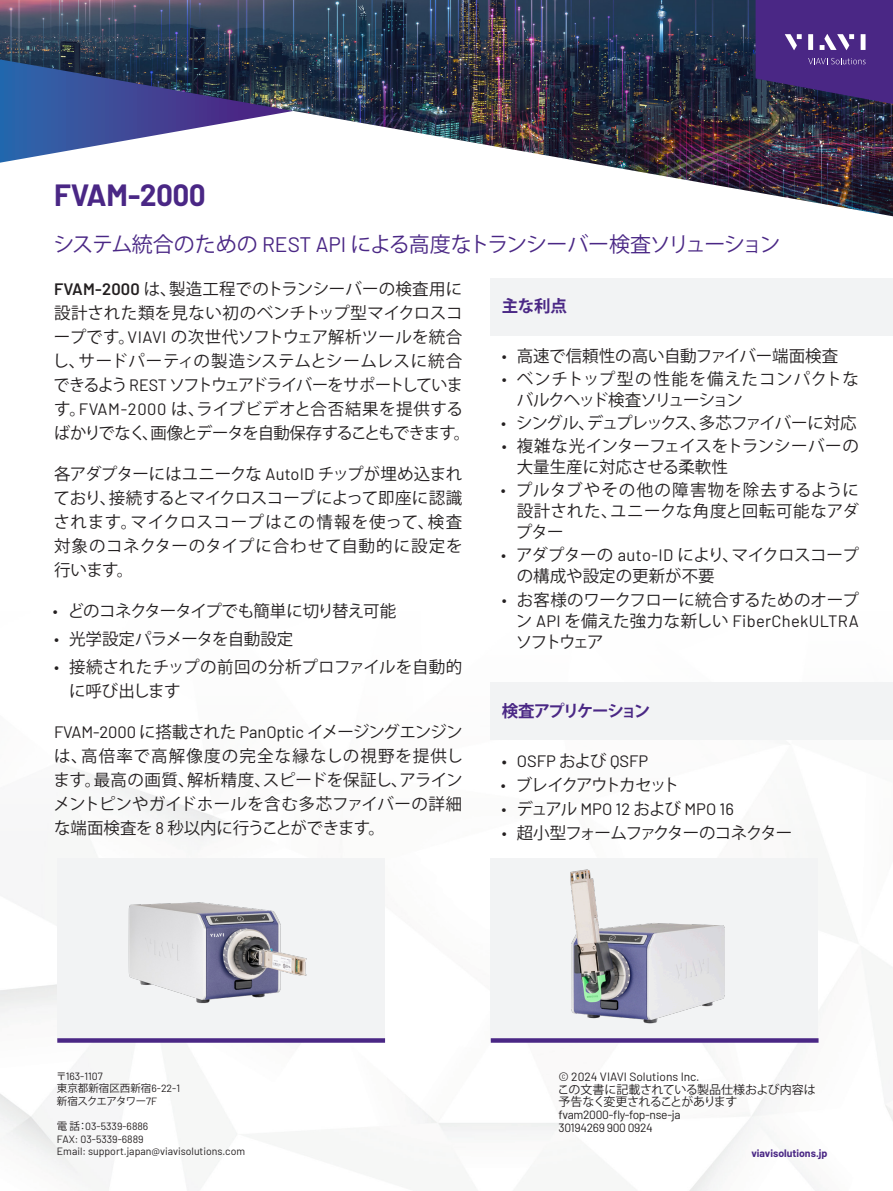
<style>
.page{position:relative;width:893px;height:1191px;background:#fff}
.page>*{position:absolute;margin:0;border:0;box-sizing:border-box;transform-origin:0 0}
.H1_Product_Name_20_24{font:700 30px "Barlow";color:#4a2785}
.Intro___Call_Out{font:21px "Koz Go Pro";letter-spacing:-.05em;color:#4a2785}
.Body_Copy{font:16.5px/24px "Koz Go Pro";letter-spacing:-.01em;color:#231f20}
.t1{font:16.5px "Barlow";color:#231f20}
.Body_Copy-2{font:16.5px "Koz Go Pro";letter-spacing:-.07em;color:#231f20}
.Body_Copy-3{font:16.5px "Koz Go Pro";letter-spacing:-.055em;color:#231f20}
.Body_Copy-4{font:16.5px "Koz Go Pro";letter-spacing:-.06em;color:#231f20}
.Body_Copy-5{font:16.5px "Koz Go Pro";letter-spacing:-.03em;color:#231f20}
.Body_Copy-6{font:16.5px "Koz Go Pro";letter-spacing:-.1em;color:#231f20}
.FB_-_H1_Features_Heading{font:700 16.5px "Koz Go Pro";letter-spacing:-.12em;color:#4a2785}
.FB_-_H1_Features_Heading-2{font:700 16.5px "Koz Go Pro";letter-spacing:-.065em;color:#4a2785}
.t2{font:12px/12.6px "Barlow";letter-spacing:-.025em;color:#231f20}
.t3{font:10.5px "Barlow";color:#231f20}
.t4{font:700 10.5px "Barlow";color:#4a2785}
.t5{font:10.5px "Koz Go Pro";color:#231f20}
.t6{font:10.5px "Koz Go Pro";letter-spacing:-.07em;color:#231f20}
.s1{font-family:"Barlow"}
.s2{font-family:"Barlow";font-weight:600}
.s3{font-family:"Koz Go Pro"}
</style>
<div class="page">
<img style="left:0;top:682px;width:893px;height:509px">
<img style="left:0;top:0;width:893px;height:216px">
<div style="left:491px;top:682px;width:402px;height:58px;background:#f2f3f4"></div>
<div style="left:491px;top:278px;width:402px;height:58px;background:#f2f3f4"></div>
<div style="left:57px;top:857px;width:328px;height:183px;background:#f2f3f4"></div>
<svg style="left:57px;top:1038px;width:328px;height:4px"></svg>
<div style="left:490px;top:858px;width:327px;height:183px;background:#f2f3f4"></div>
<img style="left:570px;top:869px;width:155px;height:155px">
<svg style="left:756px;top:0;width:137px;height:104px"></svg>
<svg style="left:491px;top:1038px;width:327px;height:4px"></svg>
<img style="left:128px;top:902px;width:179px;height:101px">
<p class="H1_Product_Name_20_24" style="left:54px;top:173px;width:153px">FVAM-2000</p>
<p class="Intro___Call_Out" style="left:53px;top:230px;width:728px">システム統合のための <span class="s1">REST API</span> による高度なトランシーバー検査ソリューション</p>
<p class="Body_Copy" style="left:52px;top:277px;width:419px"><span class="s2">FVAM-2000</span> は、製造工程でのトランシーバーの検査用に設計された類を見ない初のベンチトップ型マイクロスコープです。<span class="s1">VIAVI</span> の次世代ソフトウェア解析ツールを統合し、サードパーティの製造システムとシームレスに統合できるよう <span class="s1">REST</span> ソフトウェアドライバーをサポートしています。<span class="s1">FVAM-2000</span> は、ライブビデオと合否結果を提供するばかりでなく、画像とデータを自動保存することもできます。</p>
<p class="Body_Copy" style="left:54px;top:462px;width:411px;text-align:justify">各アダプターにはユニークな <span class="s1">AutoID</span> チップが埋め込まれており、接続するとマイクロスコープによって即座に認識されます。マイクロスコープはこの情報を使って、検査対象のコネクターのタイプに合わせて自動的に設定を行います。</p>
<p class="Body_Copy-3" style="left:53px;top:600px;width:345px">• どのコネクタータイプでも簡単に切り替え可能</p>
<p class="Body_Copy-5" style="left:54px;top:628px;width:241px">• 光学設定パラメータを自動設定</p>
<p class="Body_Copy" style="left:69px;top:655px;width:395px;text-indent:-15px">• 接続されたチップの前回の分析プロファイルを自動的に呼び出します</p>
<p class="Body_Copy" style="left:53px;top:720px;width:411px;text-align:justify"><span class="s1">FVAM-2000</span> に搭載された <span class="s1">PanOptic</span> イメージングエンジンは、高倍率で高解像度の完全な縁なしの視野を提供します。最高の画質、解析精度、スピードを保証し、アラインメントピンやガイドホールを含む多芯ファイバーの詳細な端面検査を <span class="s1">8</span> 秒以内に行うことができます。</p>
<p class="FB_-_H1_Features_Heading-2" style="left:502px;top:295px;width:67px">主な利点</p>
<p class="Body_Copy" style="left:502px;top:344px;width:338px">• 高速で信頼性の高い自動ファイバー端面検査</p>
<p class="Body_Copy" style="left:517px;top:369px;width:344px;line-height:21px;text-indent:-15px">• ベンチトップ型の性能を備えたコンパクトなバルクヘッド検査ソリューション</p>
<p class="Body_Copy-2" style="left:501px;top:412px;width:357px">• シングル、デュプレックス、多芯ファイバーに対応</p>
<p class="Body_Copy" style="left:517px;top:436px;width:344px;line-height:21px;text-indent:-15px">• 複雑な光インターフェイスをトランシーバーの大量生産に対応させる柔軟性</p>
<p class="Body_Copy" style="left:516px;top:480px;width:345px;line-height:21px;text-align:justify;text-indent:-15px">• プルタブやその他の障害物を除去するように設計された、ユニークな角度と回転可能なアダプター</p>
<p class="Body_Copy" style="left:517px;top:545px;width:344px;line-height:21px;text-indent:-16px">• アダプターの <span class="s1">auto-ID</span> により、マイクロスコープの構成や設定の更新が不要</p>
<p class="Body_Copy" style="left:516px;top:589px;width:345px;line-height:21px;text-align:justify;text-indent:-14px">• お客様のワークフローに統合するためのオープン <span class="s1">API</span> を備えた強力な新しい <span class="s1">FiberChekULTRA</span>ソフトウェア</p>
<p class="FB_-_H1_Features_Heading" style="left:502px;top:700px;width:150px">検査アプリケーション</p>
<p class="t1" style="left:502px;top:749px;width:148px">• OSFP <span class="s3">および</span> QSFP</p>
<p class="Body_Copy-6" style="left:501px;top:774px;width:180px">• ブレイクアウトカセット</p>
<p class="t1" style="left:501px;top:797px;width:234px"><span class="s3">• デュアル</span> MPO 12 <span class="s3">および</span> MPO 16</p>
<p class="Body_Copy-4" style="left:502px;top:822px;width:292px">• 超小型フォームファクターのコネクター</p>
<p class="t3" style="left:56px;top:1068px;width:48px"><span class="s3">〒</span>163-1107</p>
<p class="t5" style="left:57px;top:1081px;width:125px">東京都新宿区西新宿<span class="s1">6-22-1</span></p>
<p class="t6" style="left:57px;top:1094px;width:102px">新宿スクエアタワー<span class="s1">7F</span></p>
<p class="t3" style="left:57px;top:1118px;width:93px"><span class="s3">電話：</span>03-5339-6886</p>
<p class="t3" style="left:57px;top:1131px;width:88px">FAX: 03-5339-6889</p>
<p class="t3" style="left:57px;top:1144px;width:190px">Email: support.japan@viavisolutions.com</p>
<p class="t2" style="left:558px;top:1069px;width:260px">© 2024 VIAVI Solutions Inc.<br><span class="s3">この文書に記載されている製品仕様および内容は予告なく変更されることがあります</span>fvam2000-fly-fop-nse-ja<br>30194269 900 0924</p>
<p class="t4" style="left:751px;top:1145px;width:78px">viavisolutions.jp</p>
</div>
